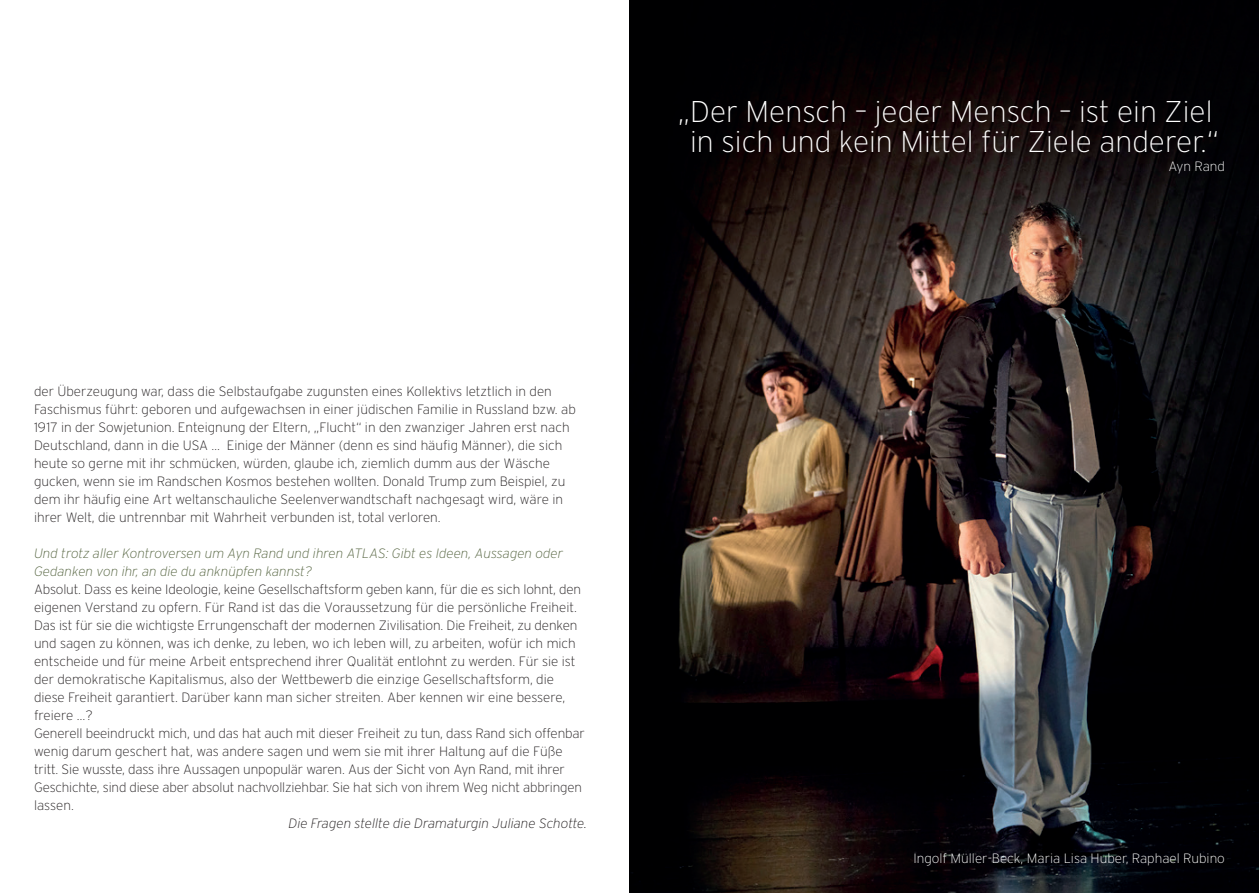
<style>
.page{position:relative;width:1259px;height:893px;background:#fff}
.page>*{position:absolute;margin:0;border:0;box-sizing:border-box;transform-origin:0 0}
.t1{font:200 30px/30px "Interstate";color:#fff;text-align:center}
.t2{font:200 13.5px/18px "Interstate";color:#231f20}
.t3{font:italic 200 13.5px/18px "Interstate";color:#54633f}
.t4{font:200 13.5px "Interstate";color:#fff}
.t5{font:italic 200 13.5px "Interstate";color:#231f20}
</style>
<div class="page">
<img style="left:629px;top:0;width:629px;height:893px">
<p class="t2" style="left:34px;top:382px;width:543px">der Überzeugung war, dass die Selbstaufgabe zugunsten eines Kollektivs letztlich in den Faschismus führt: geboren und aufgewachsen in einer jüdischen Familie in Russland bzw. ab 1917 in der Sowjetunion. Enteignung der Eltern, „Flucht“ in den zwanziger Jahren erst nach Deutschland, dann in die USA … Einige der Männer (denn es sind häufig Männer), die sich heute so gerne mit ihr schmücken, würden, glaube ich, ziemlich dumm aus der Wäsche gucken, wenn sie im Randschen Kosmos bestehen wollten. Donald Trump zum Beispiel, zu dem ihr häufig eine Art weltanschauliche Seelenverwandtschaft nachgesagt wird, wäre in ihrer Welt, die untrennbar mit Wahrheit verbunden ist, total verloren.</p>
<p class="t3" style="left:34px;top:544px;width:530px">Und trotz aller Kontroversen um Ayn Rand und ihren ATLAS: Gibt es Ideen, Aussagen oder<br>Gedanken von ihr, an die du anknüpfen kannst?</p>
<p class="t2" style="left:34px;top:580px;width:552px">Absolut. Dass es keine Ideologie, keine Gesellschaftsform geben kann, für die es sich lohnt, den eigenen Verstand zu opfern. Für Rand ist das die Voraussetzung für die persönliche Freiheit.<br>Das ist für sie die wichtigste Errungenschaft der modernen Zivilisation. Die Freiheit, zu denken und sagen zu können, was ich denke, zu leben, wo ich leben will, zu arbeiten, wofür ich mich entscheide und für meine Arbeit entsprechend ihrer Qualität entlohnt zu werden. Für sie ist der demokratische Kapitalismus, also der Wettbewerb die einzige Gesellschaftsform, die diese Freiheit garantiert. Darüber kann man sicher streiten. Aber kennen wir eine bessere, freiere …?<br>Generell beeindruckt mich, und das hat auch mit dieser Freiheit zu tun, dass Rand sich offenbar wenig darum geschert hat, was andere sagen und wem sie mit ihrer Haltung auf die Füße tritt. Sie wusste, dass ihre Aussagen unpopulär waren. Aus der Sicht von Ayn Rand, mit ihrer Geschichte, sind diese aber absolut nachvollziehbar. Sie hat sich von ihrem Weg nicht abbringen lassen.</p>
<p class="t5" style="left:288px;top:816px;width:300px">Die Fragen stellte die Dramaturgin Juliane Schotte.</p>
<h1 class="t1" style="left:678px;top:96px;width:542px">„Der Mensch – jeder Mensch – ist ein Ziel in sich und kein Mittel für Ziele anderer.“</h1>
<p class="t4" style="left:1168px;top:159px;width:58px">Ayn Rand</p>
<p class="t4" style="left:913px;top:851px;width:313px">Ingolf Müller-Beck, Maria Lisa Huber, Raphael Rubino</p>
</div>
